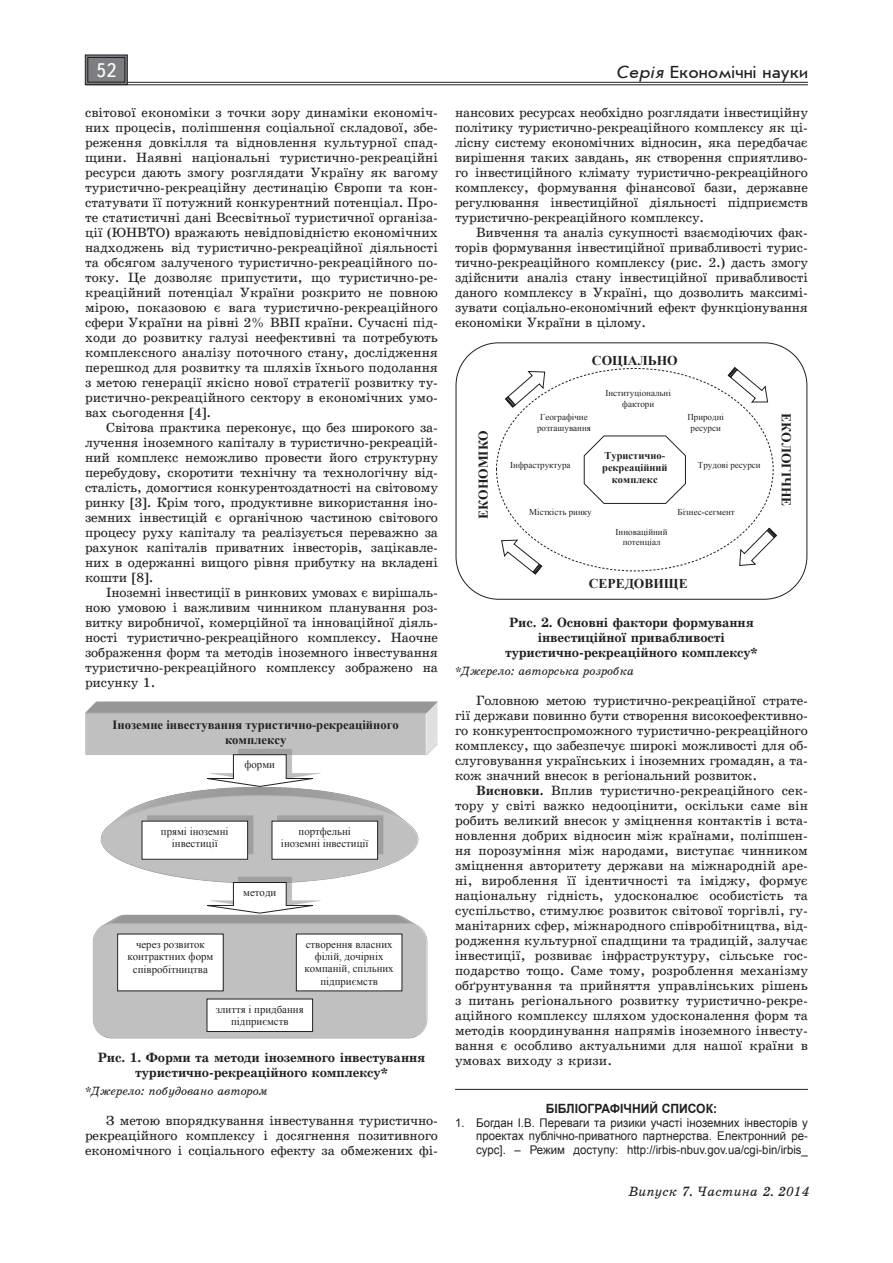
<style>
.page{position:relative;width:893px;height:1263px;background:#fff}
.page>*{position:absolute;margin:0;border:0;box-sizing:border-box;transform-origin:0 0}
.t1{font:19.5px "Ukrainian Text";color:#fff}
.t2{font:18px "Ukrainian Journal Sans";color:#231f20}
.t3{font:13.5px/15px "Ukrainian School";letter-spacing:-.01em;color:#231f20;text-align:justify}
.t4{font:700 13.5px/15px "Ukrainian School";letter-spacing:-.01em;color:#231f20;text-align:center}
.t5{font:700 13.5px "Times New Roman";color:#231f20}
.t6{font:italic 13.5px "Ukrainian School";color:#231f20}
.t7{font:700 12.75px "Arial";color:#231f20;scale:.95 1}
.t8{font:700 12.6px/14.7px "Times New Roman";color:#231f20;text-align:center}
.t9{font:12px/13.5px "Arial";color:#231f20;text-align:justify;scale:.95 1}
.t10{font:italic 12px "Ukrainian School";letter-spacing:-.01em;color:#231f20}
.t11{font:10.8px/12.6px "Times New Roman";color:#231f20;text-align:center}
.t12{font:700 10.5px/12.1px "Times New Roman";color:#231f20;text-align:center}
.t13{font:9px/10.5px "Times New Roman";color:#231f20;text-align:center}
.s1{font-style:italic}
.s2{font-weight:700}
</style>
<div class="page">
<hr style="left:86px;top:82px;width:722px;height:1px;background:#231f20">
<hr style="left:86px;top:85px;width:722px;height:1px;background:#231f20">
<svg style="left:85px;top:54px;width:43px;height:31px"></svg>
<div style="left:88px;top:57px;width:37px;height:25px;border:1px solid #231f20"></div>
<img style="left:85px;top:702px;width:353px;height:53px">
<div style="left:85px;top:717px;width:341px;height:34px;background:#c0c0c0"></div>
<img style="left:210px;top:749px;width:111px;height:5px">
<img style="left:239px;top:753px;width:52px;height:1px">
<svg style="left:206px;top:754px;width:116px;height:32px"></svg>
<img style="left:234px;top:758px;width:52px;height:21px">
<img style="left:101px;top:786px;width:318px;height:96px">
<div style="left:148px;top:812px;width:223px;height:54px;background:#c0c0c0"></div>
<img style="left:147px;top:815px;width:106px;height:39px">
<img style="left:148px;top:819px;width:105px;height:31px">
<div style="left:142px;top:821px;width:106px;height:38px;background:#fff"></div>
<div style="left:142px;top:821px;width:106px;height:39px;border:1px solid #231f20"></div>
<img style="left:142px;top:825px;width:105px;height:31px">
<img style="left:277px;top:815px;width:106px;height:39px">
<img style="left:278px;top:819px;width:105px;height:31px">
<div style="left:272px;top:821px;width:106px;height:38px;background:#fff"></div>
<div style="left:272px;top:821px;width:106px;height:39px;border:1px solid #231f20"></div>
<img style="left:272px;top:825px;width:105px;height:31px">
<img style="left:210px;top:877px;width:111px;height:5px">
<img style="left:239px;top:881px;width:52px;height:1px">
<svg style="left:207px;top:882px;width:114px;height:32px"></svg>
<img style="left:234px;top:886px;width:52px;height:20px">
<img style="left:93px;top:915px;width:334px;height:123px">
<div style="left:118px;top:934px;width:105px;height:57px;background:#fff"></div>
<div style="left:117px;top:934px;width:107px;height:57px;border:1px solid #231f20"></div>
<img style="left:118px;top:937px;width:105px;height:50px">
<div style="left:207px;top:999px;width:106px;height:32px;background:#fff"></div>
<div style="left:207px;top:999px;width:106px;height:33px;border:1px solid #231f20"></div>
<img style="left:207px;top:1002px;width:105px;height:26px">
<div style="left:296px;top:934px;width:106px;height:57px;background:#fff"></div>
<img style="left:401px;top:937px;width:1px;height:50px">
<hr style="left:455px;top:1089px;width:353px;height:1px;background:#231f20">
<div style="left:456px;top:343px;width:351px;height:256px;background:#fff;border:1px solid #231f20;border-radius:43px"></div>
<img style="left:773px;top:461px;width:1px;height:18px">
<svg style="left:505px;top:371px;width:40px;height:37px"></svg>
<svg style="left:727px;top:367px;width:41px;height:36px"></svg>
<svg style="left:739px;top:527px;width:38px;height:39px"></svg>
<svg style="left:501px;top:539px;width:41px;height:36px"></svg>
<div style="left:496px;top:368px;width:277px;height:203px;background:#fff;border-radius:50%"></div>
<svg style="left:583px;top:435px;width:103px;height:69px"></svg>
<img style="left:594px;top:449px;width:81px;height:42px">
<h1 class="t1" style="left:96px;top:60px;width:22px">52</h1>
<h2 class="t2" style="left:616px;top:63px;width:193px"><span class="s1">Серія</span> Економічні науки</h2>
<p class="t3" style="left:85px;top:105px;width:354px">світової економіки з точки зору динаміки економіч&shy;них процесів, поліпшення соціальної складової, збе&shy;реження довкілля та відновлення культурної спад&shy;щини. Наявні національні туристично-рекреаційні ресурси дають змогу розглядати Україну як вагому туристично-рекреаційну дестинацію Європи та кон&shy;статувати її потужний конкурентний потенціал. Про&shy;те статистичні дані Всесвітньої туристичної організа&shy;ції (ЮНВТО) вражають невідповідністю економічних надходжень від туристично-рекреаційної діяльності та обсягом залученого туристично-рекреаційного по&shy;току. Це дозволяє припустити, що туристично-ре&shy;креаційний потенціал України розкрито не повною мірою, показовою є вага туристично-рекреаційного сфери України на рівні 2% ВВП країни. Сучасні під&shy;ходи до розвитку галузі неефективні та потребують комплексного аналізу поточного стану, дослідження перешкод для розвитку та шляхів їхнього подолання з метою генерації якісно нової стратегії розвитку ту&shy;ристично-рекреаційного сектору в економічних умо&shy;вах сьогодення [4].</p>
<p class="t3" style="left:85px;top:420px;width:354px;text-indent:21px">Світова практика переконує, що без широкого за&shy;лучення іноземного капіталу в туристично-рекреацій&shy;ний комплекс неможливо провести його структурну перебудову, скоротити технічну та технологічну від&shy;сталість, домогтися конкурентоздатності на світовому ринку [3]. Крім того, продуктивне використання іно&shy;земних інвестицій є органічною частиною світового процесу руху капіталу та реалізується переважно за рахунок капіталів приватних інвесторів, зацікавле&shy;них в одержанні вищого рівня прибутку на вкладені кошти [8].</p>
<p class="t3" style="left:85px;top:585px;width:354px;text-indent:21px">Іноземні інвестиції в ринкових умовах є вирішаль&shy;ною умовою і важливим чинником планування роз&shy;витку виробничої, комерційної та інноваційної діяль&shy;ності туристично-рекреаційного комплексу. Наочне зображення форм та методів іноземного інвестування туристично-рекреаційного комплексу зображено на рисунку 1.</p>
<p class="t8" style="left:113px;top:717px;width:288px">Іноземне інвестування туристично-рекреаційного комплексу</p>
<p class="t11" style="left:245px;top:758px;width:32px">форми</p>
<p class="t11" style="left:161px;top:825px;width:69px">прямі іноземні інвестиції</p>
<p class="t11" style="left:281px;top:825px;width:89px">портфельні іноземні інвестиції</p>
<p class="t11" style="left:127px;top:937px;width:87px">через розвиток контрактних форм співробітництва</p>
<p class="t11" style="left:243px;top:886px;width:35px">методи</p>
<p class="t11" style="left:305px;top:937px;width:91px">створення власних філій, дочірніх компаній, спільних підприємств</p>
<p class="t11" style="left:216px;top:1002px;width:89px">злиття і придбання підприємств</p>
<p class="t4" style="left:98px;top:1050px;width:329px">Рис. 1. Форми та методи іноземного інвестування туристично-рекреаційного комплексу*</p>
<p class="t10" style="left:85px;top:1084px;width:184px">*Джерело: побудовано автором</p>
<p class="t3" style="left:85px;top:1112px;width:354px;text-indent:21px">З метою впорядкування інвестування туристично&shy;рекреаційного комплексу і досягнення позитивного економічного і соціального ефекту за обмежених фі-</p>
<p class="t3" style="left:455px;top:105px;width:354px">нансових ресурсах необхідно розглядати інвестиційну політику туристично-рекреаційного комплексу як ці&shy;лісну систему економічних відносин, яка передбачає вирішення таких завдань, як створення сприятливо&shy;го інвестиційного клімату туристично-рекреаційного комплексу, формування фінансової бази, державне регулювання інвестиційної діяльності підприємств туристично-рекреаційного комплексу.</p>
<p class="t3" style="left:455px;top:225px;width:354px;text-indent:21px">Вивчення та аналіз сукупності взаємодіючих фак&shy;торів формування інвестиційної привабливості турис&shy;тично-рекреаційного комплексу (рис. 2.) дасть змогу здійснити аналіз стану інвестиційної привабливості даного комплексу в Україні, що дозволить максимі&shy;зувати соціально-економічний ефект функціонування економіки України в цілому.</p>
<p class="t5" style="left:592px;top:351px;width:87px">СОЦІАЛЬНО</p>
<p class="t5" style="left:474px;top:519px;width:90px;rotate:-90deg">ЕКОНОМІКО</p>
<p class="t13" style="left:605px;top:388px;width:67px">Інституціональні фактори</p>
<p class="t13" style="left:537px;top:412px;width:55px">Географічне розташування</p>
<p class="t13" style="left:510px;top:459px;width:62px">Інфраструктура</p>
<p class="t13" style="left:529px;top:506px;width:64px">Місткість ринку</p>
<p class="t13" style="left:678px;top:506px;width:59px">Бізнес-сегмент</p>
<p class="t13" style="left:616px;top:526px;width:53px">Інноваційний потенціал</p>
<p class="t13" style="left:687px;top:412px;width:38px">Природні ресурси</p>
<p class="t12" style="left:602px;top:449px;width:67px">Туристично&shy;рекреаційний комплекс</p>
<p class="t13" style="left:698px;top:459px;width:64px">Трудові ресурси</p>
<p class="t5" style="left:589px;top:574px;width:101px">СЕРЕДОВИЩЕ</p>
<p class="t5" style="left:796px;top:413px;width:95px;rotate:90deg">ЕКОЛОГІЧНЕ</p>
<p class="t4" style="left:505px;top:615px;width:254px">Рис. 2. Основні фактори формування інвестиційної привабливості туристично-рекреаційного комплексу*</p>
<p class="t10" style="left:455px;top:664px;width:180px">*Джерело: авторська розробка</p>
<p class="t3" style="left:455px;top:692px;width:354px;text-indent:21px">Головною метою туристично-рекреаційної страте&shy;гії держави повинно бути створення високоефективно&shy;го конкурентоспроможного туристично-рекреаційного комплексу, що забезпечує широкі можливості для об&shy;слуговування українських і іноземних громадян, а та&shy;кож значний внесок в регіональний розвиток.</p>
<p class="t3" style="left:455px;top:782px;width:354px;text-indent:21px"><span class="s2">Висновки.</span> Вплив туристично-рекреаційного сек&shy;тору у світі важко недооцінити, оскільки саме він робить великий внесок у зміцнення контактів і вста&shy;новлення добрих відносин між країнами, поліпшен&shy;ня порозуміння між народами, виступає чинником зміцнення авторитету держави на міжнародній аре&shy;ні, вироблення її ідентичності та іміджу, формує національну гідність, удосконалює особистість та суспільство, стимулює розвиток світової торгівлі, гу&shy;манітарних сфер, міжнародного співробітництва, від&shy;родження культурної спадщини та традицій, залучає інвестиції, розвиває інфраструктуру, сільське гос&shy;подарство тощо. Саме тому, розроблення механізму обґрунтування та прийняття управлінських рішень з питань регіонального розвитку туристично-рекре&shy;аційного комплексу шляхом удосконалення форм та методів координування напрямів іноземного інвесту&shy;вання є особливо актуальними для нашої країни в умовах виходу з кризи.</p>
<p class="t7" style="left:546px;top:1100px;width:182px">БІБЛІОГРАФІЧНИЙ СПИСОК:</p>
<p class="t9" style="left:476px;top:1116px;width:351px;text-indent:-21px">1. Богдан І.В. Переваги та ризики участі іноземних інвесторів у проектах публічно-приватного партнерства. Електронний ре&shy;сурс]. – Режим доступу: http://irbis-nbuv.gov.ua/cgi-bin/irbis_</p>
<p class="t6" style="left:628px;top:1183px;width:183px">Випуск 7. Частина 2. 2014</p>
</div>
